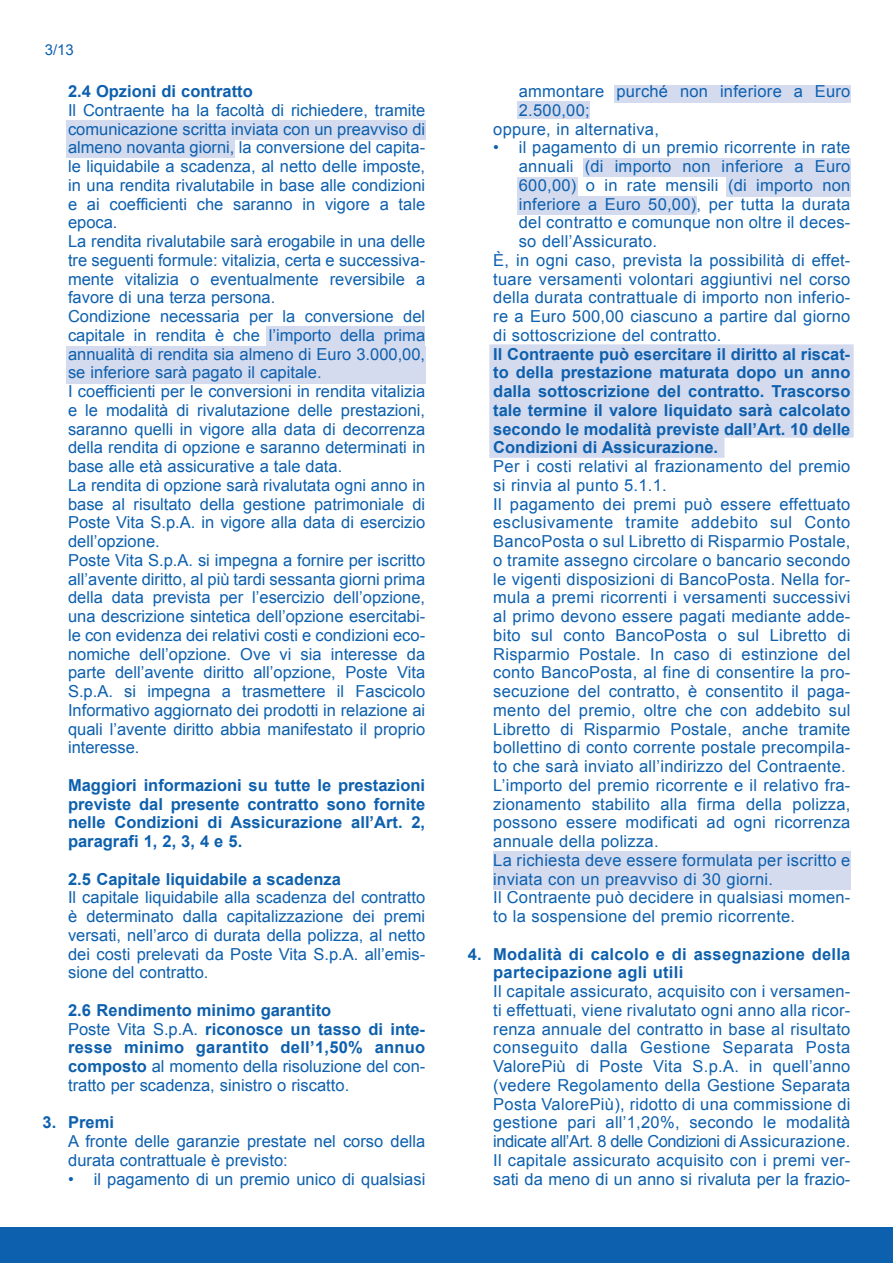
<style>
.page{position:relative;width:893px;height:1263px;background:#fff}
.page>*{position:absolute;margin:0;border:0;box-sizing:border-box;transform-origin:0 0}
.t1{font:16.5px/18.8px "Arial";color:#0d60ae}
.t2{font:700 16.5px/18.8px "Arial";color:#0d60ae;text-align:justify}
.t3{font:15px "Arial";color:#0d60ae}
.s1{font-weight:400}
</style>
<div class="page">
<div style="left:66px;top:120px;width:359px;height:19px;background:#d5dbef"></div>
<div style="left:66px;top:140px;width:169px;height:18px;background:#d5dbef"></div>
<div style="left:266px;top:326px;width:159px;height:20px;background:#d5dbef"></div>
<div style="left:66px;top:346px;width:359px;height:37px;background:#d5dbef"></div>
<div style="left:614px;top:85px;width:236px;height:18px;background:#d5dbef"></div>
<div style="left:517px;top:102px;width:73px;height:17px;background:#d5dbef"></div>
<div style="left:583px;top:158px;width:267px;height:19px;background:#d5dbef"></div>
<div style="left:517px;top:177px;width:61px;height:19px;background:#d5dbef"></div>
<div style="left:726px;top:177px;width:124px;height:19px;background:#d5dbef"></div>
<div style="left:517px;top:196px;width:180px;height:19px;background:#d5dbef"></div>
<div style="left:493px;top:852px;width:357px;height:38px;background:#d5dbef"></div>
<svg style="left:489px;top:344px;width:365px;height:114px;background:#d7ddf0"></svg>
<div style="left:0;top:1227px;width:893px;height:36px;background:#0d60ae"></div>
<p class="t3" style="left:45px;top:41px;width:31px">3/13</p>
<p class="t2" style="left:68px;top:82px;width:186px">2.4 opzioni di contratto</p>
<p class="t1" style="left:68px;top:101px;width:359px">Il Contraente ha la facoltà di richiedere, tramite comunicazione scritta inviata con un preavviso di almeno novanta giorni, la conversione del capita&shy;le liquidabile a scadenza, al netto delle imposte, in una rendita rivalutabile in base alle condizioni e ai coefficienti che saranno in vigore a tale epoca.<br>La rendita rivalutabile sarà erogabile in una delle tre seguenti formule: vitalizia, certa e successiva&shy;mente vitalizia o eventualmente reversibile a favore di una terza persona.<br>Condizione necessaria per la conversione del capitale in rendita è che l’importo della prima annualità di rendita sia almeno di Euro 3.000,00, se inferiore sarà pagato il capitale.<br>I coefficienti per le conversioni in rendita vitalizia e le modalità di rivalutazione delle prestazioni, saranno quelli in vigore alla data di decorrenza della rendita di opzione e saranno determinati in base alle età assicurative a tale data.<br>La rendita di opzione sarà rivalutata ogni anno in base al risultato della gestione patrimoniale di poste Vita S.p.a. in vigore alla data di esercizio dell’opzione.<br>poste Vita S.p.a. si impegna a fornire per iscritto all’avente diritto, al più tardi sessanta giorni prima della data prevista per l’esercizio dell’opzione, una descrizione sintetica dell’opzione esercitabi&shy;le con evidenza dei relativi costi e condizioni eco&shy;nomiche dell’opzione. Ove vi sia interesse da parte dell’avente diritto all’opzione, poste Vita S.p.a. si impegna a trasmettere il Fascicolo Informativo aggiornato dei prodotti in relazione ai quali l’avente diritto abbia manifestato il proprio interesse.</p>
<p class="t2" style="left:68px;top:776px;width:359px">Maggiori informazioni su tutte le prestazioni previste dal presente contratto sono fornite nelle Condizioni di Assicurazione all’Art. 2, paragrafi 1, 2, 3, 4 e 5.</p>
<p class="t2" style="left:68px;top:869px;width:274px">2.5 Capitale liquidabile a scadenza</p>
<p class="t1" style="left:68px;top:888px;width:359px;text-align:justify">Il capitale liquidabile alla scadenza del contratto è determinato dalla capitalizzazione dei premi versati, nell’arco di durata della polizza, al netto dei costi prelevati da poste Vita S.p.a. all’emis&shy;sione del contratto.</p>
<p class="t2" style="left:68px;top:1001px;width:359px;text-align:left">2.6 Rendimento minimo garantito<br><span class="s1">poste Vita S.p.a.</span> riconosce un tasso di inte&shy;resse minimo garantito dell’1,50% annuo composto <span class="s1">al momento della risoluzione del con&shy;tratto per scadenza, sinistro o riscatto.</span></p>
<p class="t2" style="left:43px;top:1113px;width:73px">3. Premi</p>
<p class="t1" style="left:68px;top:1132px;width:359px">a fronte delle garanzie prestate nel corso della durata contrattuale è previsto:</p>
<p class="t1" style="left:68px;top:1169px;width:359px">• il pagamento di un premio unico di qualsiasi</p>
<p class="t1" style="left:519px;top:82px;width:333px">ammontare purché non inferiore a Euro</p>
<p class="t1" style="left:519px;top:101px;width:73px">2.500,00;</p>
<p class="t1" style="left:493px;top:119px;width:167px">oppure, in alternativa,</p>
<p class="t1" style="left:493px;top:138px;width:359px">• il pagamento di un premio ricorrente in rate</p>
<p class="t1" style="left:519px;top:157px;width:333px">annuali (di importo non inferiore a Euro</p>
<p class="t1" style="left:519px;top:176px;width:333px">600,00) o in rate mensili (di importo non</p>
<p class="t1" style="left:519px;top:194px;width:333px">inferiore a Euro 50,00), per tutta la durata</p>
<p class="t1" style="left:519px;top:213px;width:333px">del contratto e comunque non oltre il deces-</p>
<p class="t1" style="left:519px;top:232px;width:140px">so dell’assicurato.</p>
<p class="t1" style="left:493px;top:251px;width:359px">è, in ogni caso, prevista la possibilità di effet-</p>
<p class="t1" style="left:493px;top:269px;width:359px">tuare versamenti volontari aggiuntivi nel corso</p>
<p class="t1" style="left:493px;top:288px;width:359px">della durata contrattuale di importo non inferio-</p>
<p class="t1" style="left:493px;top:307px;width:359px">re a Euro 500,00 ciascuno a partire dal giorno</p>
<p class="t1" style="left:493px;top:326px;width:230px">di sottoscrizione del contratto.</p>
<p class="t2" style="left:493px;top:344px;width:359px">Il Contraente può esercitare il diritto al riscat&shy;to della prestazione maturata dopo un anno dalla sottoscrizione del contratto. trascorso tale termine il valore liquidato sarà calcolato secondo le modalità previste dall’Art. 10 delle Condizioni di Assicurazione.</p>
<p class="t1" style="left:493px;top:457px;width:359px">per i costi relativi al frazionamento del premio si rinvia al punto 5.1.1.<br>Il pagamento dei premi può essere effettuato esclusivamente tramite addebito sul Conto Bancoposta o sul Libretto di Risparmio postale, o tramite assegno circolare o bancario secondo le vigenti disposizioni di Bancoposta. Nella for&shy;mula a premi ricorrenti i versamenti successivi al primo devono essere pagati mediante adde&shy;bito sul conto Bancoposta o sul Libretto di Risparmio postale. In caso di estinzione del conto Bancoposta, al fine di consentire la pro&shy;secuzione del contratto, è consentito il paga&shy;mento del premio, oltre che con addebito sul Libretto di Risparmio postale, anche tramite bollettino di conto corrente postale precompila&shy;to che sarà inviato all’indirizzo del Contraente.<br>L’importo del premio ricorrente e il relativo fra&shy;zionamento stabilito alla firma della polizza, possono essere modificati ad ogni ricorrenza annuale della polizza.<br>La richiesta deve essere formulata per iscritto e inviata con un preavviso di 30 giorni.<br>Il Contraente può decidere in qualsiasi momen&shy;to la sospensione del premio ricorrente.</p>
<p class="t2" style="left:493px;top:944px;width:359px;text-indent:-26px">4. Modalità di calcolo e di assegnazione della partecipazione agli utili</p>
<p class="t1" style="left:493px;top:982px;width:359px;text-align:justify">Il capitale assicurato, acquisito con i versamen&shy;ti effettuati, viene rivalutato ogni anno alla ricor&shy;renza annuale del contratto in base al risultato conseguito dalla gestione Separata posta Valorepiù di poste Vita S.p.a. in quell’anno (vedere Regolamento della gestione Separata posta Valorepiù), ridotto di una commissione di gestione pari all’1,20%, secondo le modalità indicate all’art. 8 delle Condizioni di assicurazione.<br>Il capitale assicurato acquisito con i premi ver&shy;sati da meno di un anno si rivaluta per la frazio-</p>
</div>
